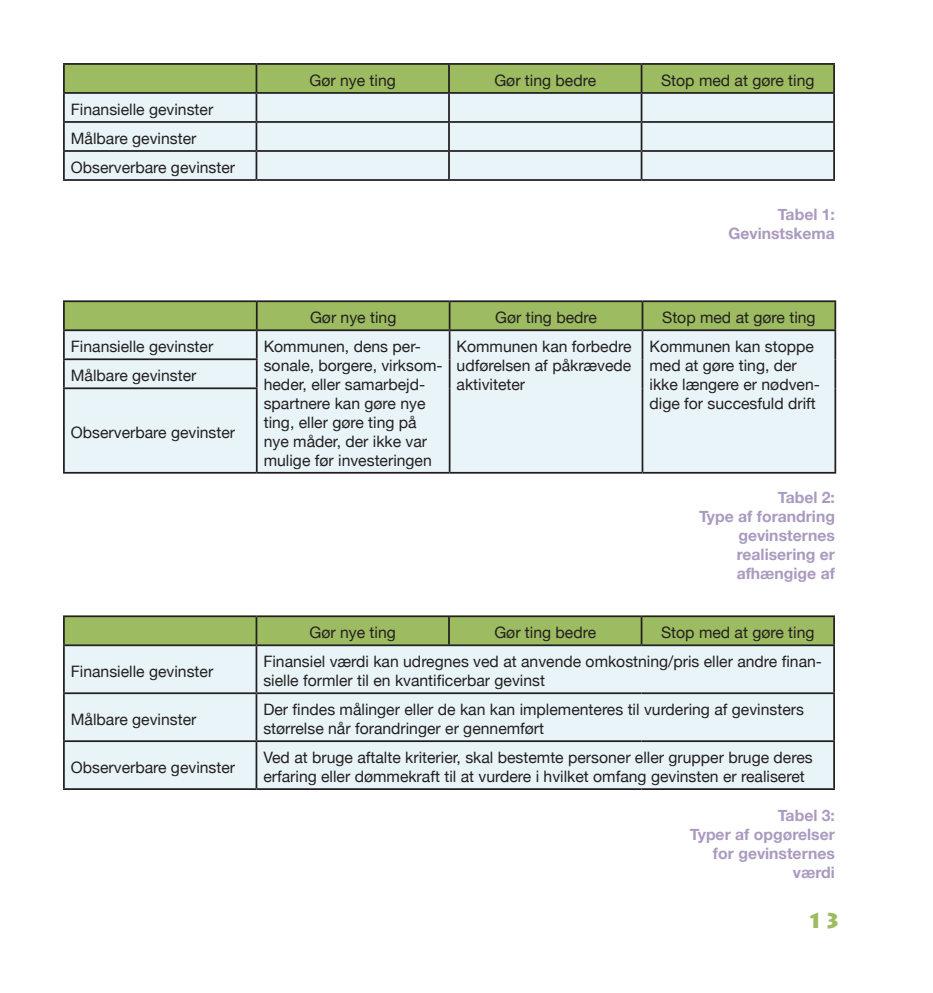
<style>
.page{position:relative;width:933px;height:993px;background:#fff}
.page>*{position:absolute;margin:0;border:0;box-sizing:border-box;transform-origin:0 0}
.t1{font:900 21px "Lithos Pro";color:#9dbb60}
.t2{font:15.75px/18.9px "Helvetica Neue";color:#231f20}
.t3{font:700 15.75px/18.9px "Helvetica Neue";color:#aa9ac0;text-align:right}
</style>
<div class="page">
<div style="left:65px;top:65px;width:768px;height:27px;background:#9dbb60"></div>
<div style="left:65px;top:94px;width:768px;height:85px;background:#e8f4f8"></div>
<hr style="left:63px;top:63px;width:193px;height:2px;background:#231f20">
<hr style="left:63px;top:65px;width:2px;height:27px;background:#231f20">
<hr style="left:256px;top:63px;width:193px;height:2px;background:#231f20">
<hr style="left:255px;top:65px;width:2px;height:27px;background:#231f20">
<hr style="left:449px;top:63px;width:192px;height:2px;background:#231f20">
<hr style="left:448px;top:65px;width:2px;height:27px;background:#231f20">
<hr style="left:641px;top:63px;width:194px;height:2px;background:#231f20">
<hr style="left:640px;top:65px;width:2px;height:27px;background:#231f20">
<hr style="left:833px;top:65px;width:2px;height:27px;background:#231f20">
<hr style="left:63px;top:92px;width:193px;height:2px;background:#231f20">
<hr style="left:63px;top:94px;width:2px;height:27px;background:#231f20">
<hr style="left:256px;top:92px;width:193px;height:2px;background:#231f20">
<hr style="left:255px;top:94px;width:2px;height:27px;background:#231f20">
<hr style="left:449px;top:92px;width:192px;height:2px;background:#231f20">
<hr style="left:448px;top:94px;width:2px;height:27px;background:#231f20">
<hr style="left:641px;top:92px;width:194px;height:2px;background:#231f20">
<hr style="left:640px;top:94px;width:2px;height:27px;background:#231f20">
<hr style="left:833px;top:94px;width:2px;height:27px;background:#231f20">
<hr style="left:63px;top:121px;width:193px;height:2px;background:#231f20">
<hr style="left:63px;top:123px;width:2px;height:27px;background:#231f20">
<hr style="left:256px;top:121px;width:193px;height:2px;background:#231f20">
<hr style="left:255px;top:123px;width:2px;height:27px;background:#231f20">
<hr style="left:449px;top:121px;width:192px;height:2px;background:#231f20">
<hr style="left:448px;top:123px;width:2px;height:27px;background:#231f20">
<hr style="left:641px;top:121px;width:194px;height:2px;background:#231f20">
<hr style="left:640px;top:123px;width:2px;height:27px;background:#231f20">
<hr style="left:833px;top:123px;width:2px;height:27px;background:#231f20">
<hr style="left:63px;top:150px;width:193px;height:2px;background:#231f20">
<hr style="left:63px;top:152px;width:2px;height:27px;background:#231f20">
<hr style="left:256px;top:150px;width:193px;height:2px;background:#231f20">
<hr style="left:255px;top:152px;width:2px;height:27px;background:#231f20">
<hr style="left:449px;top:150px;width:192px;height:2px;background:#231f20">
<hr style="left:448px;top:152px;width:2px;height:27px;background:#231f20">
<hr style="left:641px;top:150px;width:194px;height:2px;background:#231f20">
<hr style="left:640px;top:152px;width:2px;height:27px;background:#231f20">
<hr style="left:833px;top:152px;width:2px;height:27px;background:#231f20">
<hr style="left:63px;top:179px;width:193px;height:2px;background:#231f20">
<hr style="left:256px;top:179px;width:193px;height:2px;background:#231f20">
<hr style="left:449px;top:179px;width:192px;height:2px;background:#231f20">
<hr style="left:641px;top:179px;width:194px;height:2px;background:#231f20">
<div style="left:65px;top:388px;width:769px;height:84px;background:#e8f4f8"></div>
<hr style="left:63px;top:300px;width:194px;height:2px;background:#231f20">
<hr style="left:63px;top:302px;width:2px;height:27px;background:#231f20">
<hr style="left:257px;top:300px;width:192px;height:2px;background:#231f20">
<hr style="left:449px;top:300px;width:193px;height:2px;background:#231f20">
<hr style="left:642px;top:300px;width:194px;height:2px;background:#231f20">
<hr style="left:834px;top:302px;width:2px;height:27px;background:#231f20">
<hr style="left:63px;top:329px;width:194px;height:2px;background:#231f20">
<hr style="left:63px;top:331px;width:2px;height:27px;background:#231f20">
<hr style="left:642px;top:329px;width:194px;height:2px;background:#231f20">
<hr style="left:834px;top:331px;width:2px;height:28px;background:#231f20">
<hr style="left:63px;top:358px;width:195px;height:2px;background:#231f20">
<hr style="left:63px;top:360px;width:2px;height:27px;background:#231f20">
<svg style="left:64px;top:301px;width:771px;height:87px;background:#c7d8be"></svg>
<hr style="left:641px;top:359px;width:2px;height:29px;background:#231f20">
<hr style="left:834px;top:359px;width:2px;height:29px;background:#231f20">
<hr style="left:63px;top:387px;width:195px;height:2px;background:#231f20">
<hr style="left:63px;top:389px;width:2px;height:83px;background:#231f20">
<hr style="left:256px;top:389px;width:2px;height:83px;background:#231f20">
<hr style="left:449px;top:388px;width:1px;height:84px;background:#231f20">
<hr style="left:641px;top:388px;width:2px;height:84px;background:#231f20">
<hr style="left:834px;top:388px;width:2px;height:84px;background:#231f20">
<hr style="left:63px;top:472px;width:194px;height:1px;background:#231f20">
<hr style="left:257px;top:472px;width:192px;height:1px;background:#231f20">
<hr style="left:449px;top:472px;width:193px;height:1px;background:#231f20">
<hr style="left:642px;top:472px;width:194px;height:1px;background:#231f20">
<div style="left:65px;top:617px;width:768px;height:27px;background:#9dbb60"></div>
<div style="left:65px;top:646px;width:768px;height:142px;background:#e8f4f8"></div>
<hr style="left:63px;top:615px;width:193px;height:2px;background:#231f20">
<hr style="left:63px;top:617px;width:2px;height:27px;background:#231f20">
<hr style="left:256px;top:615px;width:193px;height:2px;background:#231f20">
<hr style="left:255px;top:617px;width:2px;height:27px;background:#231f20">
<hr style="left:449px;top:615px;width:192px;height:2px;background:#231f20">
<hr style="left:448px;top:617px;width:2px;height:27px;background:#231f20">
<hr style="left:641px;top:615px;width:194px;height:2px;background:#231f20">
<hr style="left:640px;top:617px;width:2px;height:27px;background:#231f20">
<hr style="left:833px;top:617px;width:2px;height:27px;background:#231f20">
<hr style="left:63px;top:644px;width:193px;height:2px;background:#231f20">
<hr style="left:63px;top:646px;width:2px;height:46px;background:#231f20">
<hr style="left:256px;top:644px;width:193px;height:2px;background:#231f20">
<hr style="left:255px;top:646px;width:2px;height:46px;background:#231f20">
<hr style="left:449px;top:644px;width:192px;height:2px;background:#231f20">
<hr style="left:641px;top:644px;width:194px;height:2px;background:#231f20">
<hr style="left:833px;top:646px;width:2px;height:46px;background:#231f20">
<hr style="left:63px;top:692px;width:193px;height:2px;background:#231f20">
<hr style="left:63px;top:694px;width:2px;height:46px;background:#231f20">
<hr style="left:256px;top:692px;width:193px;height:2px;background:#231f20">
<hr style="left:255px;top:694px;width:2px;height:46px;background:#231f20">
<hr style="left:449px;top:692px;width:192px;height:2px;background:#231f20">
<hr style="left:641px;top:692px;width:194px;height:2px;background:#231f20">
<hr style="left:833px;top:694px;width:2px;height:46px;background:#231f20">
<hr style="left:63px;top:740px;width:193px;height:1px;background:#231f20">
<hr style="left:63px;top:741px;width:2px;height:47px;background:#231f20">
<hr style="left:256px;top:740px;width:193px;height:1px;background:#231f20">
<hr style="left:255px;top:741px;width:2px;height:47px;background:#231f20">
<hr style="left:449px;top:740px;width:192px;height:1px;background:#231f20">
<hr style="left:641px;top:740px;width:194px;height:1px;background:#231f20">
<hr style="left:833px;top:741px;width:2px;height:47px;background:#231f20">
<hr style="left:63px;top:788px;width:193px;height:1px;background:#231f20">
<hr style="left:256px;top:788px;width:193px;height:1px;background:#231f20">
<hr style="left:449px;top:788px;width:192px;height:1px;background:#231f20">
<hr style="left:641px;top:788px;width:194px;height:1px;background:#231f20">
<p class="t2" style="left:71px;top:96px;width:166px;line-height:29.1px">Finansielle gevinster<br>Målbare gevinster<br>Observerbare gevinster</p>
<p class="t2" style="left:309px;top:72px;width:88px">Gør nye ting</p>
<p class="t2" style="left:494px;top:72px;width:103px">Gør ting bedre</p>
<p class="t2" style="left:661px;top:72px;width:155px">Stop med at gøre ting</p>
<p class="t3" style="left:728px;top:205px;width:108px">Tabel 1:<br>Gevinstskema</p>
<p class="t2" style="left:310px;top:309px;width:88px">Gør nye ting</p>
<p class="t2" style="left:495px;top:309px;width:103px">Gør ting bedre</p>
<p class="t2" style="left:662px;top:309px;width:155px">Stop med at gøre ting</p>
<p class="t2" style="left:71px;top:338px;width:144px">Finansielle gevinster</p>
<p class="t2" style="left:264px;top:338px;width:180px">Kommunen, dens per&shy;sonale, borgere, virksom&shy;heder, eller samarbejd&shy;spartnere kan gøre nye ting, eller gøre ting på nye måder, der ikke var mulige før investeringen</p>
<p class="t2" style="left:456px;top:338px;width:176px;text-align:justify">Kommunen kan forbedre udførelsen af påkrævede aktiviteter</p>
<p class="t2" style="left:649px;top:338px;width:172px">Kommunen kan stoppe med at gøre ting, der ikke længere er nødven&shy;dige for succesfuld drift</p>
<p class="t2" style="left:71px;top:367px;width:127px">Målbare gevinster</p>
<p class="t2" style="left:71px;top:424px;width:166px">Observerbare gevinster</p>
<p class="t3" style="left:699px;top:488px;width:137px">Tabel 2:<br>Type af forandring gevinsternes realisering er afhængige af</p>
<p class="t2" style="left:309px;top:624px;width:88px">Gør nye ting</p>
<p class="t2" style="left:494px;top:624px;width:103px">Gør ting bedre</p>
<p class="t2" style="left:661px;top:624px;width:155px">Stop med at gøre ting</p>
<p class="t2" style="left:71px;top:662px;width:144px">Finansielle gevinster</p>
<p class="t2" style="left:263px;top:653px;width:560px">Finansiel værdi kan udregnes ved at anvende omkostning/pris eller andre finan&shy;sielle formler til en kvantificerbar gevinst</p>
<p class="t2" style="left:71px;top:710px;width:127px">Målbare gevinster</p>
<p class="t2" style="left:263px;top:700px;width:542px">Der findes målinger eller de kan kan implementeres til vurdering af gevinsters størrelse når forandringer er gennemført</p>
<p class="t2" style="left:71px;top:758px;width:166px">Observerbare gevinster</p>
<p class="t2" style="left:263px;top:748px;width:551px">Ved at bruge aftalte kriterier, skal bestemte personer eller grupper bruge deres erfaring eller dømmekraft til at vurdere i hvilket omfang gevinsten er realiseret</p>
<p class="t3" style="left:690px;top:806px;width:146px">Tabel 3:<br>Typer af opgørelser for gevinsternes værdi</p>
<h1 class="t1" style="left:806px;top:906px;width:36px">13</h1>
</div>
